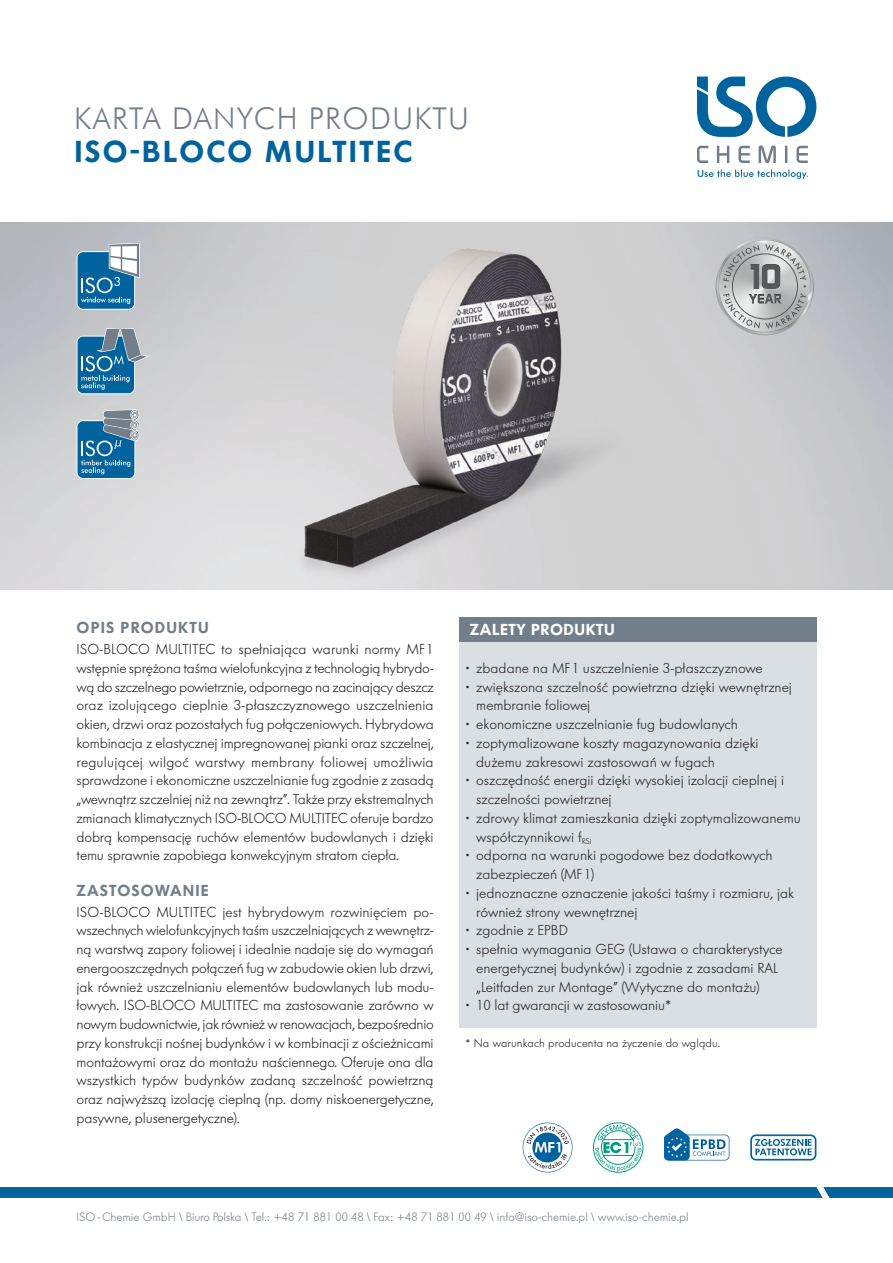
<style>
.page{position:relative;width:893px;height:1263px;background:#fff}
.page>*{position:absolute;margin:0;border:0;box-sizing:border-box;transform-origin:0 0}
.t1{font:300 30px "Futura BT";letter-spacing:.045em;color:#727f8a}
.t2{font:600 30px "Futura BQ";letter-spacing:.08em;color:#00639e}
.t3{font:600 15.75px "Futura BQ";letter-spacing:.07em;color:#727f8a}
.t4{font:600 15.75px "Futura BQ";letter-spacing:.03em;color:#fff}
.t5{font:300 14.25px/18.8px "Futura BQ";color:#231f20;text-align:justify}
.t6{font:300 12px "Futura BQ";color:#727f8a}
.t7{font:300 11.4px "Futura BQ";letter-spacing:.01em;color:#231f20}
.s1{font-family:"Futura BT";font-weight:800}
</style>
<div class="page">
<img style="left:25px;top:223px;width:868px;height:366px">
<svg style="left:77px;top:243px;width:63px;height:67px;background:#5c96b8"></svg>
<svg style="left:77px;top:328px;width:72px;height:66px;background:#5c91b1"></svg>
<svg style="left:77px;top:409px;width:62px;height:70px;background:#538caf"></svg>
<svg style="left:523px;top:1122px;width:49px;height:50px"></svg>
<svg style="left:593px;top:1122px;width:50px;height:50px"></svg>
<svg style="left:664px;top:1128px;width:65px;height:32px"></svg>
<svg style="left:750px;top:1134px;width:66px;height:26px"></svg>
<div style="left:459px;top:617px;width:357px;height:25px;background:#727f8a"></div>
<div style="left:459px;top:642px;width:357px;height:386px;background:#dadfe3"></div>
<svg style="left:719px;top:238px;width:93px;height:94px;background:#b3b5b5"></svg>
<svg style="left:0;top:1187px;width:893px;height:11px;background:#04659f"></svg>
<svg style="left:697px;top:145px;width:111px;height:18px"></svg>
<svg style="left:698px;top:169px;width:110px;height:10px"></svg>
<svg style="left:697px;top:77px;width:119px;height:60px"></svg>
<h1 class="t1" style="left:74px;top:100px;width:396px">KARTA DANYCH PRODUKTU</h1>
<h1 class="t2" style="left:74px;top:132px;width:339px">ISO-BLOCO MULTITEC</h1>
<p class="t3" style="left:77px;top:617px;width:134px">OPIS PRODUKTU</p>
<p class="t5" style="left:77px;top:640px;width:359px">ISO-BLOCO MULTITEC to spełniająca warunki normy MF 1 wstępnie sprężona taśma wielofunkcyjna z technologią hybrydo&shy;wą do szczelnego powietrznie, odpornego na zacinający deszcz oraz izolującego cieplnie 3-płaszczyznowego uszczelnienia okien, drzwi oraz pozostałych fug połączeniowych. Hybrydowa kombinacja z elastycznej impregnowanej pianki oraz szczelnej, regulującej wilgoć warstwy membrany foliowej umożliwia sprawdzone i ekonomiczne uszczelnianie fug zgodnie z zasadą „wewnątrz szczelniej niż na zewnątrz”. Także przy ekstremalnych zmianach klimatycznych ISO-BLOCO MULTITEC oferuje bardzo dobrą kompensację ruchów elementów budowlanych i dzięki temu sprawnie zapobiega konwekcyjnym stratom ciepła.</p>
<p class="t3" style="left:77px;top:880px;width:134px">ZASTOSOWANIE</p>
<p class="t5" style="left:77px;top:902px;width:359px">ISO-BLOCO MULTITEC jest hybrydowym rozwinięciem po&shy;wszechnych wielofunkcyjnych taśm uszczelniających z wewnętrz&shy;ną warstwą zapory foliowej i idealnie nadaje się do wymagań energooszczędnych połączeń fug w zabudowie okien lub drzwi, jak również uszczelnianiu elementów budowlanych lub modu&shy;łowych. ISO-BLOCO MULTITEC ma zastosowanie zarówno w nowym budownictwie, jak również w renowacjach, bezpośrednio przy konstrukcji nośnej budynków i w kombinacji z ościeżnicami montażowymi oraz do montażu naściennego. Oferuje ona dla wszystkich typów budynków zadaną szczelność powietrzną oraz najwyższą izolację cieplną (np. domy niskoenergetyczne, pasywne, plusenergetyczne).</p>
<p class="t4" style="left:470px;top:620px;width:146px">ZALETY PRODUKTU</p>
<p class="t5" style="left:466px;top:658px;width:299px"><span class="s1">·</span> zbadane na MF1 uszczelnienie 3-płaszczyznowe</p>
<p class="t5" style="left:466px;top:677px;width:328px"><span class="s1">·</span> zwiększona szczelność powietrzna dzięki wewnętrznej</p>
<p class="t5" style="left:476px;top:696px;width:116px">membranie foliowej</p>
<p class="t5" style="left:466px;top:715px;width:274px"><span class="s1">·</span> ekonomiczne uszczelnianie fug budowlanych</p>
<p class="t5" style="left:466px;top:733px;width:295px"><span class="s1">·</span> zoptymalizowane koszty magazynowania dzięki</p>
<p class="t5" style="left:476px;top:752px;width:240px">dużemu zakresowi zastosowań w fugach</p>
<p class="t5" style="left:466px;top:771px;width:320px"><span class="s1">·</span> oszczędność energii dzięki wysokiej izolacji cieplnej i</p>
<p class="t5" style="left:476px;top:790px;width:137px">szczelności powietrznej</p>
<p class="t5" style="left:466px;top:808px;width:337px"><span class="s1">·</span> zdrowy klimat zamieszkania dzięki zoptymalizowanemu</p>
<p class="t5" style="left:476px;top:827px;width:117px">współczynnikowi f<sub>RSi</sub></p>
<p class="t5" style="left:466px;top:846px;width:309px"><span class="s1">·</span> odporna na warunki pogodowe bez dodatkowych</p>
<p class="t5" style="left:476px;top:865px;width:119px">zabezpieczeń (MF1)</p>
<p class="t5" style="left:466px;top:883px;width:330px"><span class="s1">·</span> jednoznaczne oznaczenie jakości taśmy i rozmiaru, jak</p>
<p class="t5" style="left:476px;top:902px;width:163px">również strony wewnętrznej</p>
<p class="t5" style="left:466px;top:921px;width:104px"><span class="s1">·</span> zgodnie z EPBD</p>
<p class="t5" style="left:466px;top:940px;width:319px"><span class="s1">·</span> spełnia wymagania GEG (Ustawa o charakterystyce</p>
<p class="t5" style="left:476px;top:958px;width:304px">energetycznej budynków) i zgodnie z zasadami RAL</p>
<p class="t5" style="left:476px;top:977px;width:285px">„Leitfaden zur Montage” (Wytyczne do montażu)</p>
<p class="t5" style="left:466px;top:996px;width:207px"><span class="s1">·</span> 10 lat gwarancji w zastosowaniu*</p>
<p class="t7" style="left:466px;top:1035px;width:256px">* Na warunkach producenta na życzenie do wglądu.</p>
<p class="t6" style="left:77px;top:1209px;width:614px">ISO-Chemie GmbH \ Biuro Polska \ Tel.: +48 71 881 00 48 \ Fax: +48 71 881 00 49 \ info@iso-chemie.pl \ www.iso-chemie.pl</p>
</div>
